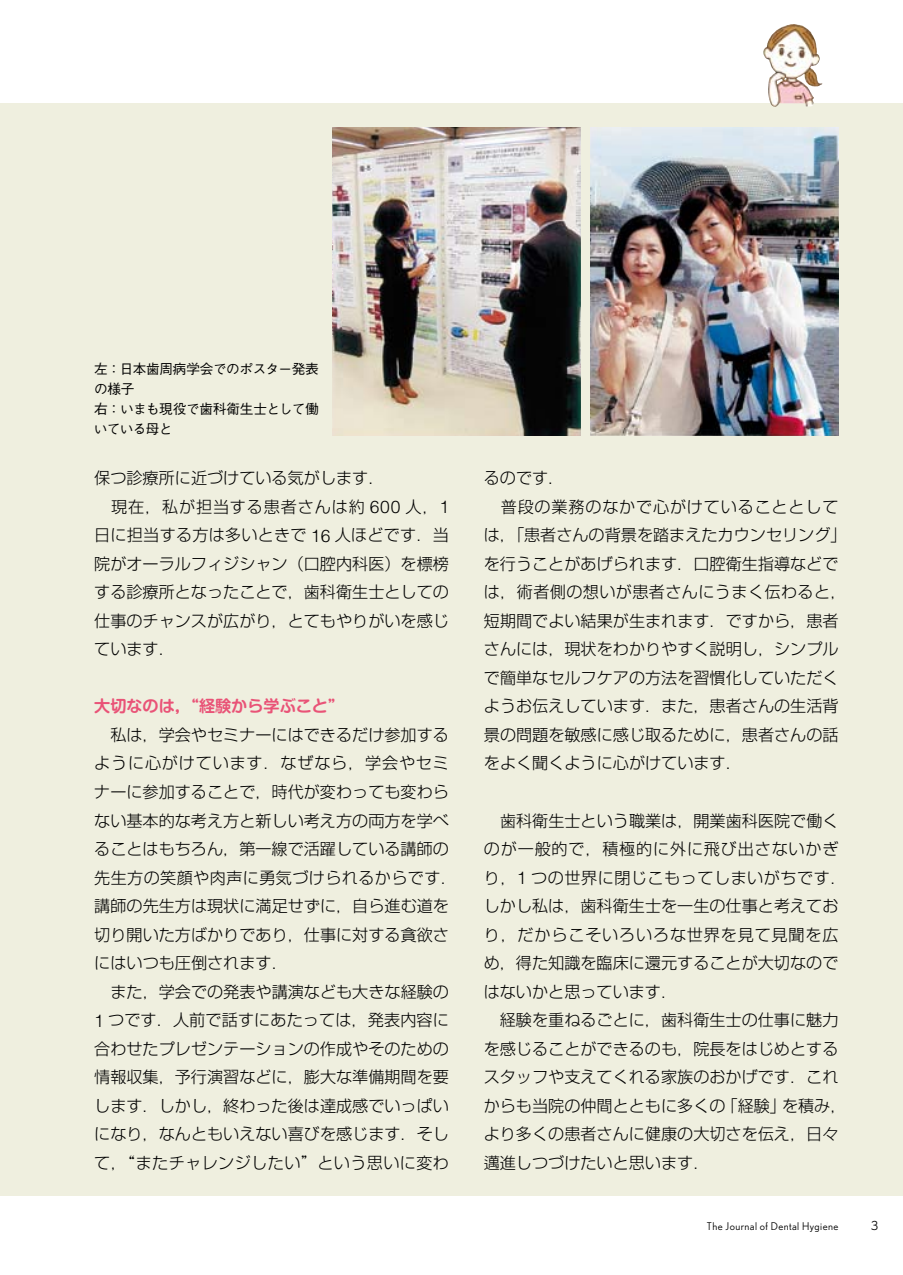
<style>
.page{position:relative;width:903px;height:1275px;background:#fff}
.page>*{position:absolute;margin:0;border:0;box-sizing:border-box;transform-origin:0 0}
.t1{font:300 16.1px/28.5px "Shin Go Pr 6";color:#000}
.t2{font:300 16.1px "Shin Go Pr 6";letter-spacing:.05em;color:#000}
.t3{font:300 16.1px "Shin Go Pr 6";letter-spacing:.025em;color:#000}
.t4{font:700 16.1px "Shin M Go Pro De";color:#e95377}
.t5{font:500 13.65px/19.8px "Gothic BBB Pr 6";letter-spacing:-.03em;color:#000}
.t6{font:12.42px "Nobel";color:#000}
.t7{font:10.67px "Nobel";letter-spacing:.04em;color:#000}
.s1{font-family:"Helvetica LT Std";font-size:17.32px}
.s2{font-family:"Ryumin Pr 6";font-weight:500}
</style>
<div class="page">
<div style="left:0;top:103px;width:903px;height:1093px;background:#efefdf"></div>
<img style="left:763px;top:24px;width:30px;height:49px">
<img style="left:332px;top:128px;width:248px;height:307px">
<img style="left:590px;top:128px;width:248px;height:307px">
<p class="t5" style="left:94px;top:358px;width:227px">左：日本歯周病学会でのポスター発表の様子<br>右：いまも現役で歯科衛生士として働いている母と</p>
<p class="t1" style="left:94px;top:462px;width:292px">保つ診療所に近づけている気がします．</p>
<p class="t2" style="left:111px;top:493px;width:339px">現在，私が担当する患者さんは約 <span class="s1">600</span> 人，<span class="s1">1</span></p>
<p class="t1" style="left:94px;top:519px;width:356px">日に担当する方は多いときで <span class="s1">16</span> 人ほどです．当</p>
<p class="t1" style="left:94px;top:548px;width:356px">院がオーラルフィジシャン（口腔内科医）を標榜</p>
<p class="t1" style="left:94px;top:576px;width:356px">する診療所となったことで，歯科衛生士としての</p>
<p class="t1" style="left:94px;top:605px;width:356px">仕事のチャンスが広がり，とてもやりがいを感じ</p>
<p class="t1" style="left:94px;top:634px;width:82px">ています．</p>
<p class="t4" style="left:94px;top:693px;width:251px">大切なのは，“経験から学ぶこと”</p>
<p class="t1" style="left:94px;top:719px;width:364px;text-indent:16px">私は，学会やセミナーにはできるだけ参加するように心がけています．なぜなら，学会やセミナーに参加することで，時代が変わっても変わらない基本的な考え方と新しい考え方の両方を学べることはもちろん，第一線で活躍している講師の先生方の笑顔や肉声に勇気づけられるからです．講師の先生方は現状に満足せずに，自ら進む道を切り開いた方ばかりであり，仕事に対する貪欲さにはいつも圧倒されます．</p>
<p class="t1" style="left:94px;top:976px;width:356px;text-align:justify;text-indent:16px">また，学会での発表や講演なども大きな経験の<span class="s1">1</span> つです．人前で話すにあたっては，発表内容に合わせたプレゼンテーションの作成やそのための情報収集，予行演習などに，膨大な準備期間を要します．しかし，終わった後は達成感でいっぱいになり，なんともいえない喜びを感じます．そして，<span class="s2">“</span>またチャレンジしたい<span class="s2">”</span>という思いに変わ</p>
<p class="t1" style="left:484px;top:462px;width:82px">るのです．</p>
<p class="t2" style="left:501px;top:493px;width:339px">普段の業務のなかで心がけていることとして</p>
<p class="t1" style="left:484px;top:519px;width:364px">は，「患者さんの背景を踏まえたカウンセリング」</p>
<p class="t1" style="left:484px;top:548px;width:356px">を行うことがあげられます．口腔衛生指導などで</p>
<p class="t3" style="left:484px;top:579px;width:364px">は，術者側の想いが患者さんにうまく伝わると，</p>
<p class="t1" style="left:484px;top:605px;width:356px">短期間でよい結果が生まれます．ですから，患者</p>
<p class="t1" style="left:484px;top:634px;width:356px">さんには，現状をわかりやすく説明し，シンプル</p>
<p class="t1" style="left:484px;top:662px;width:356px">で簡単なセルフケアの方法を習慣化していただく</p>
<p class="t1" style="left:484px;top:691px;width:356px">ようお伝えしています．また，患者さんの生活背</p>
<p class="t1" style="left:484px;top:719px;width:356px">景の問題を敏感に感じ取るために，患者さんの話</p>
<p class="t1" style="left:484px;top:748px;width:259px">をよく聞くように心がけています．</p>
<p class="t1" style="left:484px;top:805px;width:364px;text-indent:16px">歯科衛生士という職業は，開業歯科医院で働くのが一般的で，積極的に外に飛び出さないかぎり，<span class="s1">1</span> つの世界に閉じこもってしまいがちです．しかし私は，歯科衛生士を一生の仕事と考えており，だからこそいろいろな世界を見て見聞を広め，得た知識を臨床に還元することが大切なのではないかと思っています．</p>
<p class="t1" style="left:484px;top:1004px;width:364px;text-indent:16px">経験を重ねるごとに，歯科衛生士の仕事に魅力を感じることができるのも，院長をはじめとするスタッフや支えてくれる家族のおかげです．これからも当院の仲間とともに多くの「経験」を積み，より多くの患者さんに健康の大切さを伝え，日々邁進しつづけたいと思います．</p>
<p class="t7" style="left:707px;top:1220px;width:133px">The Journal of Dental Hygiene</p>
<p class="t6" style="left:871px;top:1219px;width:9px">3</p>
</div>
